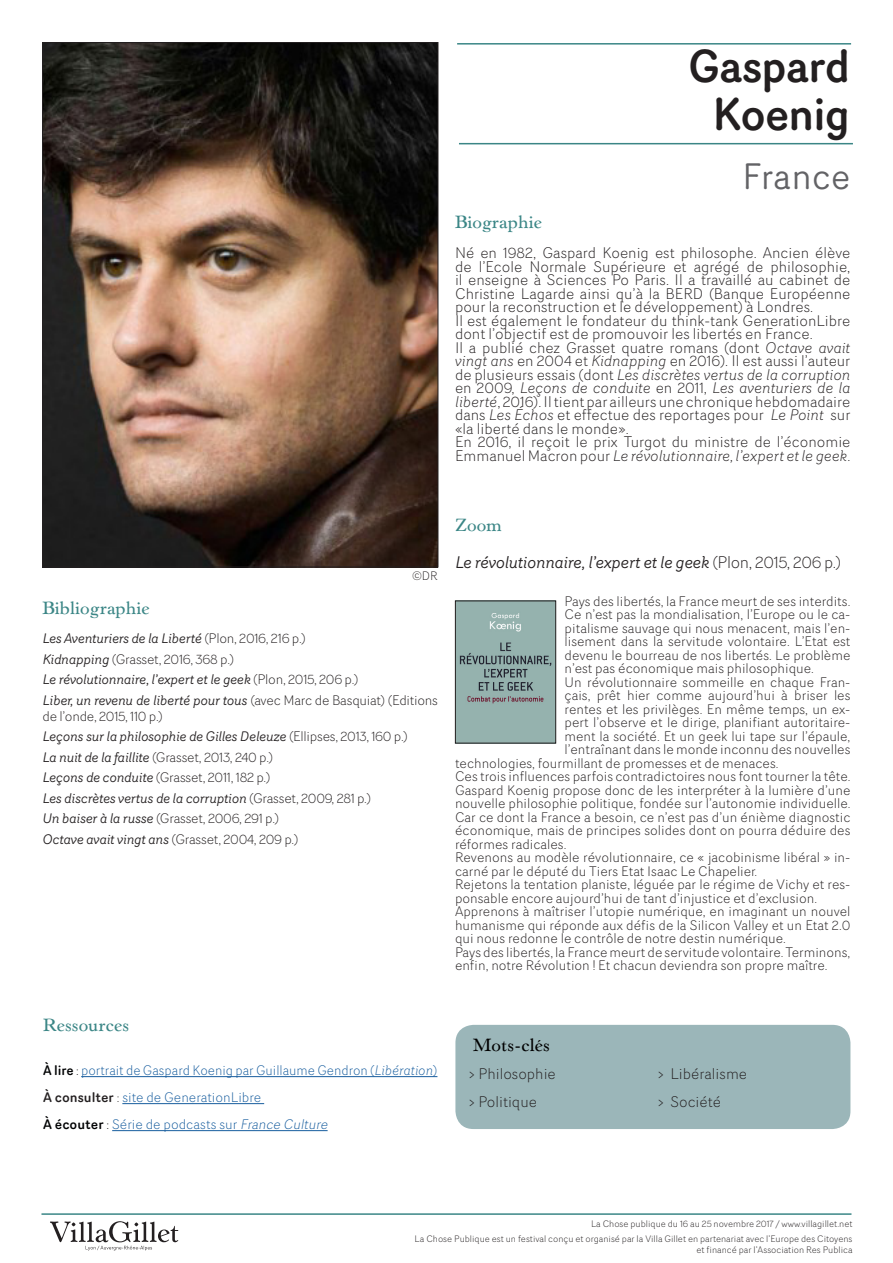
<style>
.page{position:relative;width:893px;height:1263px;background:#fff}
.page>*{position:absolute;margin:0;border:0;box-sizing:border-box;transform-origin:0 0}
.t1{font:500 45px "Router";letter-spacing:-.03em;color:#231f20}
.t2{font:36px "Router";color:#636366}
.Style_de_paragraphe{font:600 18px "Horley Old Style";color:#3b8686}
.t3{font:600 18px "Horley Old Style";color:#000}
.t4{font:italic 16.5px "Router";letter-spacing:-.02em;color:#231f20}
.t5{font:300 15px/13.5px "Router";color:#231f20;text-align:justify}
.t6{font:300 13.5px/13.5px "Router";color:#231f20;text-align:justify}
.t7{font:300 13.5px/16.2px "Router";letter-spacing:-.02em;color:#231f20}
.t8{font:italic 13.5px "Router";letter-spacing:-.03em;color:#231f20}
.t9{font:300 13.5px "Router";color:#175d9e}
.t10{font:300 12px "Router";color:#231f20}
.t11{font:300 9.15px/15.3px "Router";color:#231f20;text-align:right}
.s1{font-style:italic}
.s2{font-weight:300;font-style:normal}
.s3{font-weight:400;font-style:italic}
.s4{font-weight:500;color:#010203}
.s5{color:#010203}
.s6{font-weight:500;color:#231f20}
.s7{color:#231f20}
</style>
<div class="page">
<hr style="left:41px;top:1213px;width:810px;height:2px;background:#3b8686">
<svg style="left:50px;top:1221px;width:128px;height:29px"></svg>
<div style="left:455px;top:1025px;width:395px;height:104px;background:#9bb6b9;border-radius:18px"></div>
<hr style="left:457px;top:43px;width:394px;height:2px;background:#3b8686">
<hr style="left:459px;top:143px;width:394px;height:1px;background:#3b8686">
<hr style="left:81px;top:1076px;width:356px;height:1px;background:#175d9e">
<hr style="left:122px;top:1103px;width:142px;height:1px;background:#175d9e">
<hr style="left:112px;top:1130px;width:216px;height:1px;background:#175d9e">
<img style="left:44px;top:44px;width:392px;height:521px">
<img style="left:457px;top:602px;width:97px;height:139px">
<div style="left:455px;top:600px;width:101px;height:143px;border:1px solid #231f20"></div>
<p class="t1" style="left:688px;top:32px;width:164px">Gaspard</p>
<p class="t1" style="left:712px;top:80px;width:140px">Koenig</p>
<p class="t2" style="left:742px;top:150px;width:110px">France</p>
<p class="Style_de_paragraphe" style="left:455px;top:210px;width:88px">Biographie</p>
<p class="t5" style="left:455px;top:245px;width:397px">Né en 1982, Gaspard Koenig est philosophe. Ancien élève de l’Ecole Normale Supérieure et agrégé de philosophie, il enseigne à Sciences Po Paris. Il a travaillé au cabinet de Christine Lagarde ainsi qu’à la BERD (Banque Européenne pour la reconstruction et le développement) à Londres.</p>
<p class="t5" style="left:455px;top:313px;width:397px">Il est également le fondateur du think-tank GenerationLibre dont l’objectif est de promouvoir les libertés en France.</p>
<p class="t5" style="left:455px;top:340px;width:397px">Il a publié chez Grasset quatre romans (dont <span class="s1">Octave avait vingt ans</span> en 2004 et <span class="s1">Kidnapping</span> en 2016). Il est aussi l’auteur de plusieurs essais (dont <span class="s1">Les discrètes vertus de la corruption </span>en 2009, <span class="s1">Leçons de conduite</span> en 2011, <span class="s1">Les aventuriers de la liberté</span>, 2016). Il tient par ailleurs une chronique hebdomadaire dans <span class="s1">Les Échos</span> et effectue des reportages pour <span class="s1">Le Point</span> sur «la liberté dans le monde».</p>
<p class="t5" style="left:455px;top:434px;width:397px">En 2016, il reçoit le prix Turgot du ministre de l’économie<br>Emmanuel Macron pour <span class="s1">Le révolutionnaire, l’expert et le geek</span>.</p>
<p class="t10" style="left:412px;top:567px;width:27px">©DR</p>
<p class="Style_de_paragraphe" style="left:43px;top:597px;width:109px">Bibliographie</p>
<p class="t8" style="left:43px;top:629px;width:265px">Les Aventuriers de la Liberté <span class="s2">(Plon, 2016, 216 p.)</span></p>
<p class="t7" style="left:43px;top:650px;width:193px"><span class="s3">Kidnapping</span> (Grasset, 2016, 368 p.)</p>
<p class="t8" style="left:43px;top:669px;width:318px">Le révolutionnaire, l’expert et le geek <span class="s2">(Plon, 2015, 206 p.)</span></p>
<p class="t7" style="left:43px;top:691px;width:397px"><span class="s3">Liber, un revenu de liberté pour tous</span> (avec Marc de Basquiat) (Editions de l’onde, 2015, 110 p.)</p>
<p class="t8" style="left:43px;top:727px;width:367px">Leçons sur la philosophie de Gilles Deleuze <span class="s2">(Ellipses, 2013, 160 p.)</span></p>
<p class="t7" style="left:43px;top:748px;width:232px"><span class="s3">La nuit de la faillite</span> (Grasset, 2013, 240 p.)</p>
<p class="t7" style="left:43px;top:769px;width:229px"><span class="s3">Leçons de conduite</span> (Grasset, 2011, 182 p.)</p>
<p class="t8" style="left:43px;top:788px;width:330px">Les discrètes vertus de la corruption <span class="s2">(Grasset, 2009, 281 p.)</span></p>
<p class="t7" style="left:43px;top:810px;width:238px"><span class="s3">Un baiser à la russe</span> (Grasset, 2006, 291 p.)</p>
<p class="t7" style="left:43px;top:830px;width:257px"><span class="s3">Octave avait vingt ans</span> (Grasset, 2004, 209 p.)</p>
<p class="Style_de_paragraphe" style="left:455px;top:514px;width:49px">Zoom</p>
<p class="t4" style="left:455px;top:550px;width:388px">Le révolutionnaire, l’expert et le geek <span class="s2">(Plon, 2015, 206 p.)</span></p>
<p class="t6" style="left:565px;top:593px;width:287px">Pays des libertés, la France meurt de ses interdits.<br>Ce n’est pas la mondialisation, l’Europe ou le ca&shy;pitalisme sauvage qui nous menacent, mais l’en&shy;lisement dans la servitude volontaire. L’Etat est devenu le bourreau de nos libertés. Le problème n’est pas économique mais philosophique.</p>
<p class="t6" style="left:565px;top:674px;width:287px">Un révolutionnaire sommeille en chaque Fran-</p>
<p class="t6" style="left:565px;top:688px;width:287px">çais, prêt hier comme aujourd’hui à briser les</p>
<p class="t6" style="left:565px;top:701px;width:287px">rentes et les privilèges. En même temps, un ex-</p>
<p class="t6" style="left:565px;top:715px;width:287px">pert l’observe et le dirige, planifiant autoritaire-</p>
<p class="t6" style="left:565px;top:728px;width:287px">ment la société. Et un geek lui tape sur l’épaule,</p>
<p class="t6" style="left:565px;top:742px;width:287px">l’entraînant dans le monde inconnu des nouvelles</p>
<p class="t6" style="left:455px;top:755px;width:325px">technologies, fourmillant de promesses et de menaces.</p>
<p class="t6" style="left:455px;top:769px;width:397px">Ces trois influences parfois contradictoires nous font tourner la tête.<br>Gaspard Koenig propose donc de les interpréter à la lumière d’une nouvelle philosophie politique, fondée sur l’autonomie individuelle.<br>Car ce dont la France a besoin, ce n’est pas d’un énième diagnostic économique, mais de principes solides dont on pourra déduire des réformes radicales.</p>
<p class="t6" style="left:455px;top:850px;width:397px">Revenons au modèle révolutionnaire, ce « jacobinisme libéral » in&shy;carné par le député du Tiers Etat Isaac Le Chapelier.</p>
<p class="t6" style="left:455px;top:877px;width:397px">Rejetons la tentation planiste, léguée par le régime de Vichy et res&shy;ponsable encore aujourd’hui de tant d’injustice et d’exclusion.</p>
<p class="t6" style="left:455px;top:904px;width:397px">Apprenons à maîtriser l’utopie numérique, en imaginant un nouvel humanisme qui réponde aux défis de la Silicon Valley et un Etat 2.0 qui nous redonne le contrôle de notre destin numérique.</p>
<p class="t6" style="left:455px;top:944px;width:397px">Pays des libertés, la France meurt de servitude volontaire. Terminons, enfin, notre Révolution ! Et chacun deviendra son propre maître.</p>
<p class="Style_de_paragraphe" style="left:43px;top:1014px;width:88px">Ressources</p>
<p class="t9" style="left:43px;top:1060px;width:396px"><span class="s4">À lire</span> <span class="s5">:</span> portrait de Gaspard Koenig par Guillaume Gendron (<span class="s1">Libération</span>)</p>
<p class="t9" style="left:43px;top:1087px;width:220px"><span class="s6">À consulter</span> <span class="s7">:</span> site de GenerationLibre</p>
<p class="t9" style="left:43px;top:1114px;width:289px"><span class="s4">À écouter</span> <span class="s5">:</span> Série de podcasts sur <span class="s1">France Culture</span></p>
<p class="t3" style="left:473px;top:1034px;width:79px">Mots-clés</p>
<p class="t5" style="left:468px;top:1067px;width:89px">&gt; Philosophie</p>
<p class="t5" style="left:468px;top:1095px;width:70px">&gt; Politique</p>
<p class="t5" style="left:657px;top:1067px;width:91px">&gt; Libéralisme</p>
<p class="t5" style="left:657px;top:1095px;width:65px">&gt; Société</p>
<p class="t11" style="left:415px;top:1215px;width:439px">La Chose publique du 16 au 25 novembre 2017 / www.villagillet.net<br>La Chose Publique est un festival conçu et organisé par la Villa Gillet en partenariat avec l’Europe des Citoyens</p>
<p class="t11" style="left:697px;top:1242px;width:157px">et financé par l’Association Res Publica</p>
</div>
